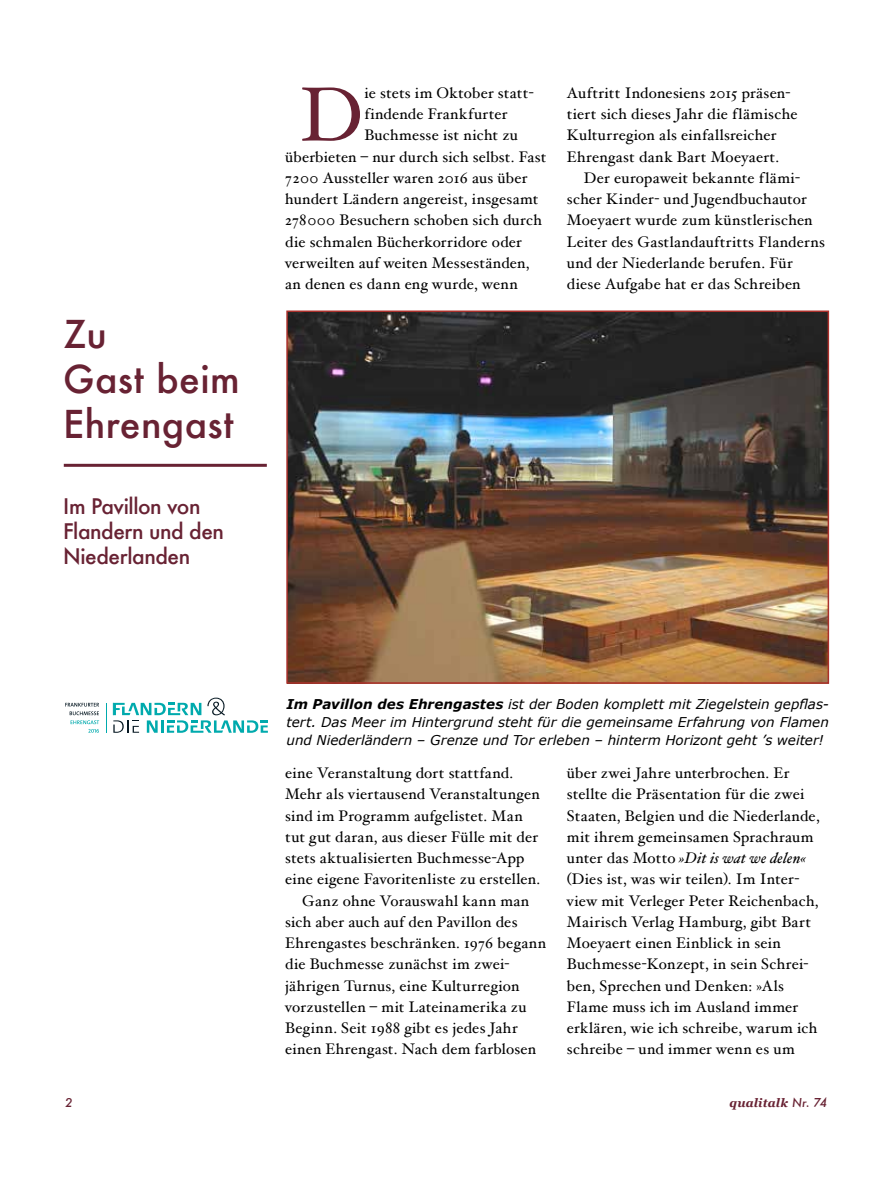
<style>
.page{position:relative;width:893px;height:1191px;background:#fff}
.page>*{position:absolute;margin:0;border:0;box-sizing:border-box;transform-origin:0 0}
.t1{font:76.95px "Hoefler Text";color:#682233}
.t2{font:500 37.5px/45px "Futura";letter-spacing:.01em;color:#682233}
.t3{font:500 21px/25.2px "Futura";letter-spacing:-.02em;color:#682233}
.t4{font:15.3px/21.3px "Hoefler Text";letter-spacing:.015em;color:#000}
.t5{font:italic 13.5px/18px "Verdana";color:#000;text-align:justify}
.t6{font:italic 700 12px "Georgia";letter-spacing:.015em;color:#682233}
.t7{font:italic 500 12px "Futura";color:#682233}
.s1{font-weight:700}
.s2{font-style:italic}
.s3{font-family:"Futura";font-weight:500}
</style>
<div class="page">
<img style="left:289px;top:313px;width:537px;height:368px">
<div style="left:286px;top:310px;width:543px;height:374px;border:2px solid #ab302b"></div>
<hr style="left:64px;top:464px;width:203px;height:3px;background:#682233">
<svg style="left:65px;top:703px;width:34px;height:29px"></svg>
<svg style="left:106px;top:703px;width:1px;height:29px"></svg>
<svg style="left:113px;top:697px;width:155px;height:36px"></svg>
<h2 class="t2" style="left:63px;top:311px;width:178px">Zu<br>Gast beim<br>Ehrengast</h2>
<h3 class="t3" style="left:63px;top:493px;width:162px">Im Pavillon von<br>Flandern und den<br>Niederlanden</h3>
<h1 class="t1" style="left:300px;top:69px;width:65px">D</h1>
<p class="t4" style="left:364px;top:82px;width:171px">ie stets im Oktober statt-</p>
<p class="t4" style="left:364px;top:103px;width:145px">findende Frankfurter</p>
<p class="t4" style="left:364px;top:124px;width:155px">Buchmesse ist nicht zu</p>
<p class="t4" style="left:285px;top:146px;width:263px">überbieten – nur durch sich selbst. Fast</p>
<p class="t4" style="left:285px;top:167px;width:244px">7200 Aussteller waren 2016 aus über</p>
<p class="t4" style="left:285px;top:188px;width:255px">hundert Ländern angereist, insgesamt</p>
<p class="t4" style="left:285px;top:209px;width:258px">278000 Besuchern schoben sich durch</p>
<p class="t4" style="left:285px;top:231px;width:238px">die schmalen Bücherkorridore oder</p>
<p class="t4" style="left:285px;top:252px;width:246px">verweilten auf weiten Messeständen,</p>
<p class="t4" style="left:285px;top:273px;width:234px">an denen es dann eng wurde, wenn</p>
<p class="t4" style="left:567px;top:82px;width:232px">Auftritt Indonesiens 2015 präsen&shy;tiert sich dieses Jahr die flämische Kulturregion als einfallsreicher Ehrengast dank Bart Moeyaert.</p>
<p class="t4" style="left:567px;top:167px;width:260px;text-indent:17px">Der europaweit bekannte flämi&shy;scher Kinder- und Jugendbuchautor Moeyaert wurde zum künstlerischen Leiter des Gastlandauftritts Flanderns und der Niederlande berufen. Für diese Aufgabe hat er das Schreiben</p>
<p class="t5" style="left:286px;top:694px;width:544px"><span class="s1">Im Pavillon des Ehrengastes</span> ist der Boden komplett mit Ziegelstein gepflas&shy;tert. Das Meer im Hintergrund steht für die gemeinsame Erfahrung von Flamen und Niederländern – Grenze und Tor erleben – hinterm Horizont geht ’s weiter!</p>
<p class="t4" style="left:285px;top:762px;width:230px">eine Veranstaltung dort stattfand.</p>
<p class="t4" style="left:285px;top:783px;width:256px">Mehr als viertausend Veranstaltungen</p>
<p class="t4" style="left:285px;top:804px;width:239px">sind im Programm aufgelistet. Man</p>
<p class="t4" style="left:285px;top:826px;width:254px">tut gut daran, aus dieser Fülle mit der</p>
<p class="t4" style="left:285px;top:847px;width:241px">stets aktualisierten Buchmesse-App</p>
<p class="t4" style="left:285px;top:868px;width:257px">eine eigene Favoritenliste zu erstellen.</p>
<p class="t4" style="left:302px;top:889px;width:229px">Ganz ohne Vorauswahl kann man</p>
<p class="t4" style="left:285px;top:911px;width:234px">sich aber auch auf den Pavillon des</p>
<p class="t4" style="left:285px;top:932px;width:263px">Ehrengastes beschränken. 1976 begann</p>
<p class="t4" style="left:285px;top:953px;width:226px">die Buchmesse zunächst im zwei-</p>
<p class="t4" style="left:285px;top:974px;width:236px">jährigen Turnus, eine Kulturregion</p>
<p class="t4" style="left:285px;top:996px;width:243px">vorzustellen – mit Lateinamerika zu</p>
<p class="t4" style="left:285px;top:1017px;width:234px">Beginn. Seit 1988 gibt es jedes Jahr</p>
<p class="t4" style="left:285px;top:1038px;width:253px">einen Ehrengast. Nach dem farblosen</p>
<p class="t4" style="left:567px;top:762px;width:254px">über zwei Jahre unterbrochen. Er stellte die Präsentation für die zwei Staaten, Belgien und die Niederlande, mit ihrem gemeinsamen Sprachraum unter das Motto <span class="s2">»Dit is wat we delen« </span>(Dies ist, was wir teilen). Im Inter&shy;view mit Verleger Peter Reichenbach, Mairisch Verlag Hamburg, gibt Bart Moeyaert einen Einblick in sein Buchmesse-Konzept, in sein Schrei&shy;ben, Sprechen und Denken: »Als Flame muss ich im Ausland immer erklären, wie ich schreibe, warum ich schreibe – und immer wenn es um</p>
<p class="t7" style="left:65px;top:1094px;width:9px">2</p>
<p class="t6" style="left:729px;top:1095px;width:99px">qualitalk <span class="s3">Nr. 74</span></p>
</div>
